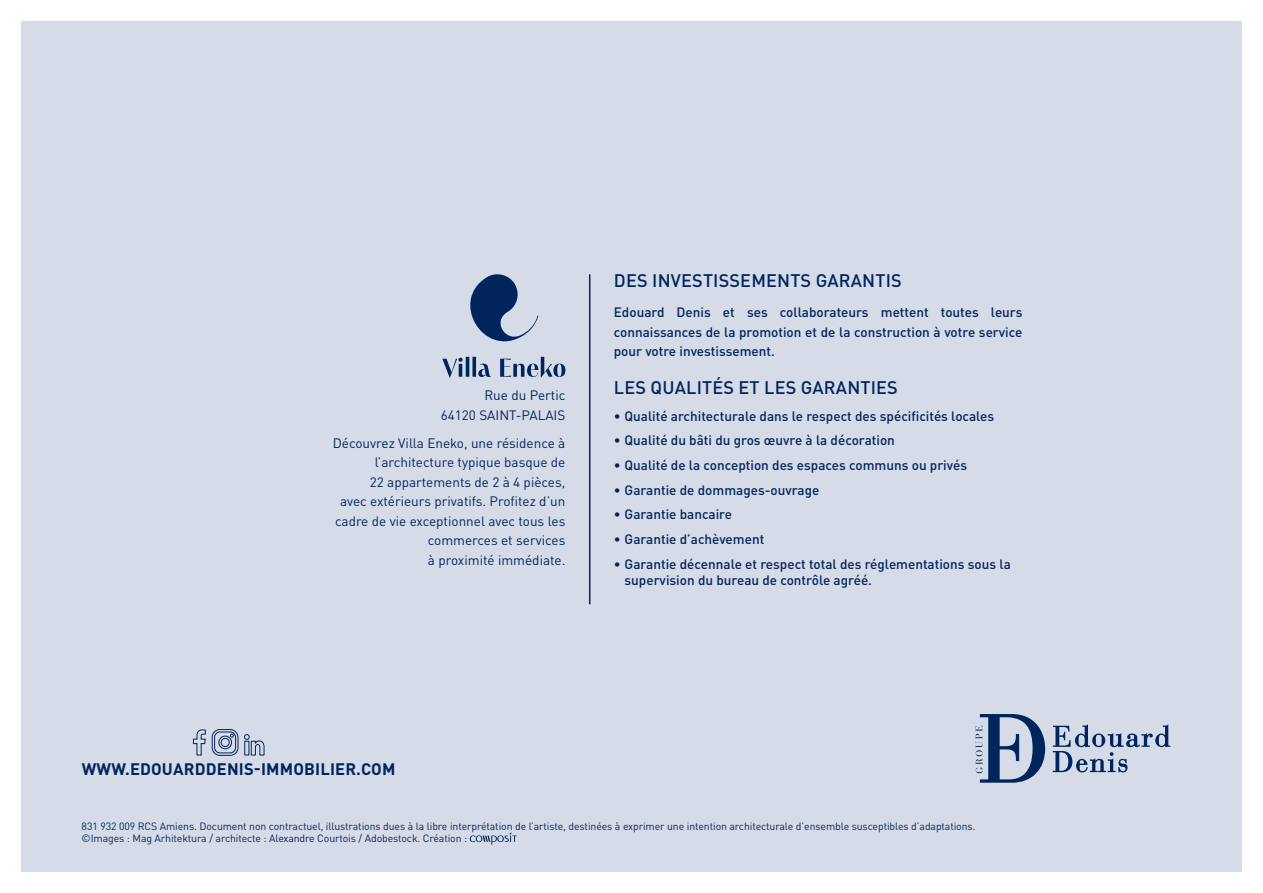
<style>
.page{position:relative;width:1263px;height:893px;background:#fff}
.page>*{position:absolute;margin:0;border:0;box-sizing:border-box;transform-origin:0 0}
.t1{font:500 18px "DINOT";letter-spacing:.01em;color:#00255d}
.t2{font:700 16.5px "DINOT";letter-spacing:.01em;color:#00255d}
.t3{font:500 13.5px/19.5px "DINOT";color:#00255d;text-align:justify}
.t4{font:13.5px/19.5px "DINOT";color:#00255d;text-align:right}
.t5{font:10.5px/12px "DINOT";letter-spacing:-.01em;color:#00255d}
</style>
<div class="page">
<div style="left:21px;top:21px;width:1221px;height:851px;background:#d6dbe8"></div>
<svg style="left:1053px;top:724px;width:117px;height:48px"></svg>
<svg style="left:975px;top:714px;width:70px;height:69px"></svg>
<hr style="left:589px;top:274px;width:1px;height:330px;background:#00255d">
<svg style="left:470px;top:833px;width:47px;height:12px"></svg>
<svg style="left:193px;top:729px;width:72px;height:27px"></svg>
<svg style="left:442px;top:274px;width:123px;height:104px"></svg>
<p class="t4" style="left:441px;top:385px;width:126px">Rue du Pertic<br>64120 SAINT-PALAIS</p>
<p class="t4" style="left:333px;top:433px;width:234px">Découvrez Villa Eneko, une résidence à l’architecture typique basque de<br>22 appartements de 2 à 4 pièces,<br>avec extérieurs privatifs. Profitez d’un cadre de vie exceptionnel avec tous les commerces et services<br>à proximité immédiate.</p>
<h1 class="t1" style="left:614px;top:269px;width:289px">DES INVESTISSEMENTS GARANTIS</h1>
<p class="t3" style="left:614px;top:302px;width:410px">Edouard Denis et ses collaborateurs mettent toutes leurs connaissances de la promotion et de la construction à votre service pour votre investissement.</p>
<h1 class="t1" style="left:614px;top:376px;width:285px">LES QUALITÉS ET LES GARANTIES</h1>
<p class="t3" style="left:614px;top:406px;width:382px">• Qualité architecturale dans le respect des spécificités locales</p>
<p class="t3" style="left:614px;top:430px;width:283px">• Qualité du bâti du gros œuvre à la décoration</p>
<p class="t3" style="left:614px;top:455px;width:355px">• Qualité de la conception des espaces communs ou privés</p>
<p class="t3" style="left:614px;top:480px;width:207px">• Garantie de dommages-ouvrage</p>
<p class="t3" style="left:614px;top:504px;width:120px">• Garantie bancaire</p>
<p class="t3" style="left:614px;top:529px;width:152px">• Garantie d’achèvement</p>
<p class="t3" style="left:624px;top:555px;width:388px;line-height:16.2px;text-indent:-11px">• Garantie décennale et respect total des réglementations sous la supervision du bureau de contrôle agréé.</p>
<p class="t2" style="left:82px;top:758px;width:315px">WWW.EDOUARDDENIS-IMMOBILIER.COM</p>
<p class="t5" style="left:82px;top:819px;width:895px">831 932 009 RCS Amiens. Document non contractuel, illustrations dues à la libre interprétation de l’artiste, destinées à exprimer une intention architecturale d’ensemble susceptibles d’adaptations. ©Images : Mag Arhitektura / architecte : Alexandre Courtois / Adobestock. Création :</p>
</div>
